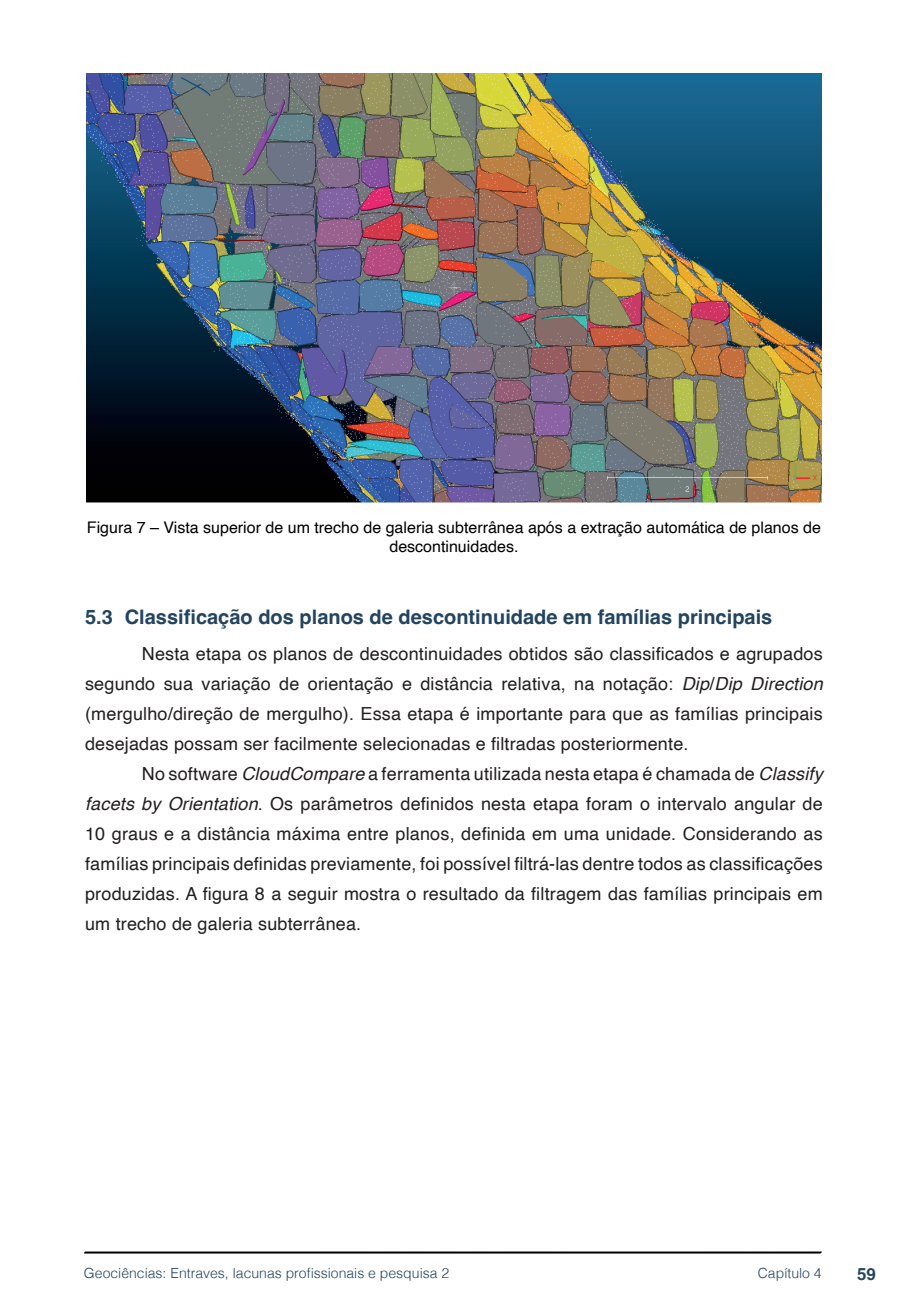
<style>
.page{position:relative;width:908px;height:1304px;background:#fff}
.page>*{position:absolute;margin:0;border:0;box-sizing:border-box;transform-origin:0 0}
.t1{font:700 20px "Helvetica";color:#23445f}
.t2{font:18px/30px "Helvetica";letter-spacing:.01em;color:#231f20;text-align:justify}
.t3{font:700 16.8px "Helvetica";color:#23445f}
.t4{font:16px/19.2px "Helvetica";color:#000;text-align:center}
.t5{font:300 14px "Helvetica";color:#23445f}
.s1{font-style:italic}
</style>
<div class="page">
<svg style="left:84px;top:1251px;width:737px;height:3px"></svg>
<img style="left:86px;top:74px;width:735px;height:428px">
<p class="t4" style="left:87px;top:518px;width:735px">Figura 7 – Vista superior de um trecho de galeria subterrânea após a extração automática de planos de descontinuidades.</p>
<p class="t1" style="left:85px;top:605px;width:688px">5.3 Classificação dos planos de descontinuidade em famílias principais</p>
<p class="t2" style="left:85px;top:639px;width:738px;text-indent:57px">Nesta etapa os planos de descontinuidades obtidos são classificados e agrupados segundo sua variação de orientação e distância relativa, na notação: <span class="s1">Dip</span>/<span class="s1">Dip Direction </span>(mergulho/direção de mergulho). Essa etapa é importante para que as famílias principais desejadas possam ser facilmente selecionadas e filtradas posteriormente.</p>
<p class="t2" style="left:85px;top:759px;width:738px;text-indent:57px">No software <span class="s1">CloudCompare</span> a ferramenta utilizada nesta etapa é chamada de <span class="s1">Classify facets by Orientation</span>. Os parâmetros definidos nesta etapa foram o intervalo angular de 10 graus e a distância máxima entre planos, definida em uma unidade. Considerando as famílias principais definidas previamente, foi possível filtrá-las dentre todos as classificações produzidas. A figura 8 a seguir mostra o resultado da filtragem das famílias principais em um trecho de galeria subterrânea.</p>
<p class="t5" style="left:84px;top:1261px;width:366px">Geociências: Entraves, lacunas profissionais e pesquisa 2</p>
<p class="t5" style="left:757px;top:1261px;width:65px">Capítulo 4</p>
<p class="t3" style="left:856px;top:1264px;width:20px">59</p>
</div>
